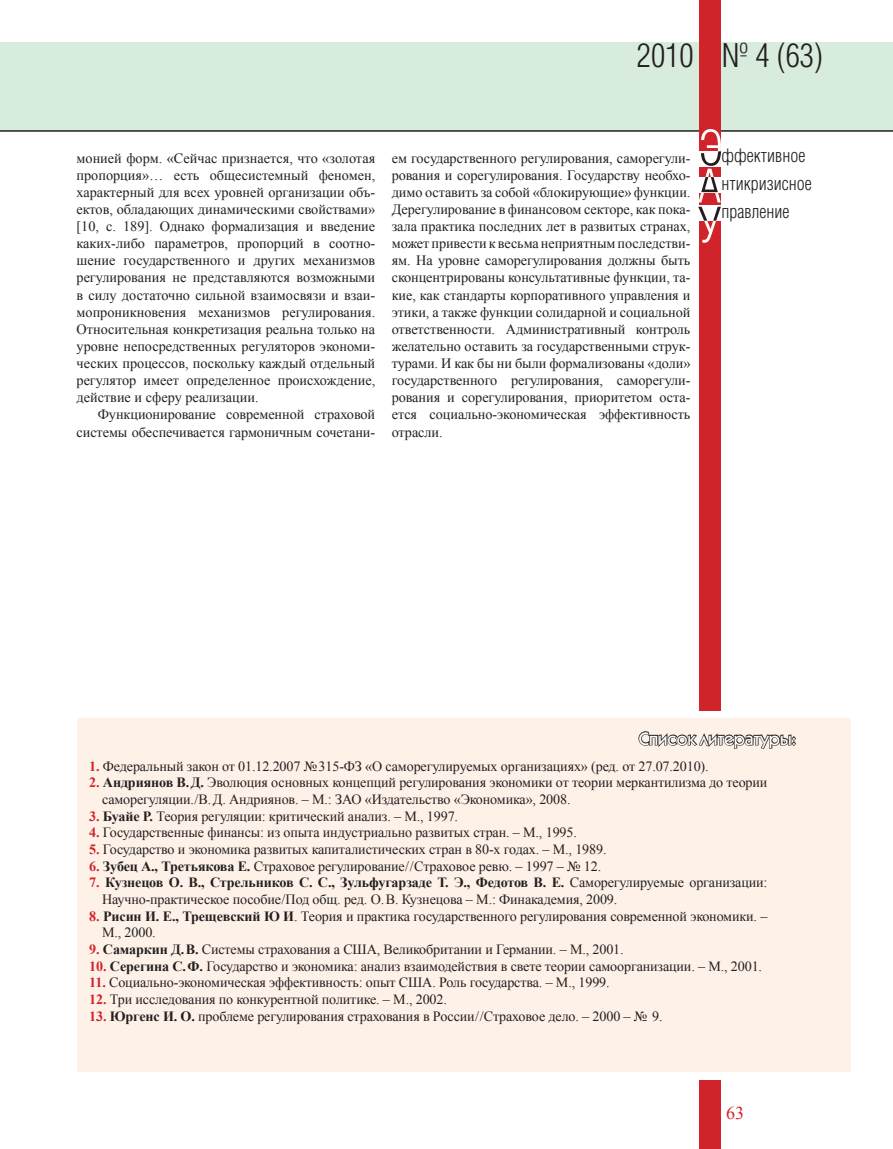
<style>
.page{position:relative;width:893px;height:1149px;background:#fff}
.page>*{position:absolute;margin:0;border:0;box-sizing:border-box;transform-origin:0 0}
.t1{font:31.95px "AG Letterica Cond L";color:#231f20}
.t2{font:18px/27.9px "AG Letterica Cond L";color:#231f20}
.t3{font:500 18px "Kabel C";color:#fff}
.t4{font:18px "Times New Roman";color:#d1232a}
.Основной{font:14.25px/17.1px "Times New Roman";letter-spacing:-.005em;color:#231f20;text-align:justify}
.Основной-2{font:14.1px/16.6px "Times New Roman";letter-spacing:-.01em;color:#231f20}
.s1{font-weight:700;color:#d1232a}
.s2{font-weight:700}
</style>
<div class="page">
<div style="left:0;top:43px;width:893px;height:88px;background:#d8ecdd"></div>
<hr style="left:0;top:130px;width:893px;height:2px;background:#231f20">
<div style="left:699px;top:0;width:22px;height:1148px;background:#d1232a"></div>
<svg style="left:698px;top:129px;width:23px;height:114px"></svg>
<div style="left:690px;top:710px;width:37px;height:368px;background:#fff"></div>
<div style="left:77px;top:717px;width:773px;height:354px;background:#fef2e8"></div>
<svg style="left:638px;top:731px;width:158px;height:18px"></svg>
<h1 class="t1" style="left:637px;top:36px;width:187px">2010 № 4 (63)</h1>
<p class="Основной" style="left:77px;top:149px;width:300px">монией форм. «Сейчас признается, что «золотая пропорция»… есть общесистемный феномен, характерный для всех уровней организации объ&shy;ектов, обладающих динамическими свойствами» [10, с. 189]. Однако формализация и введение каких‑либо параметров, пропорций в соотно&shy;шение государственного и других механизмов регулирования не представляются возможными в силу достаточно сильной взаимосвязи и взаи&shy;мопроникновения механизмов регулирования.<br>Относительная конкретизация реальна только на уровне непосредственных регуляторов экономи&shy;ческих процессов, поскольку каждый отдельный регулятор имеет определенное происхождение, действие и сферу реализации.</p>
<p class="Основной" style="left:77px;top:406px;width:300px;text-align:right">Функционирование современной страховой системы обеспечивается гармоничным сочетани-</p>
<p class="Основной" style="left:392px;top:149px;width:300px">ем государственного регулирования, саморегули&shy;рования и сорегулирования. Государству необхо&shy;димо оставить за собой «блокирующие» функции.<br>Дерегулирование в финансовом секторе, как пока&shy;зала практика последних лет в развитых странах, может привести к весьма неприятным последстви&shy;ям. На уровне саморегулирования должны быть сконцентрированы консультативные функции, та&shy;кие, как стандарты корпоративного управления и этики, а также функции солидарной и социальной ответственности. Административный контроль желательно оставить за государственными струк&shy;турами. И как бы ни были формализованы «доли» государственного регулирования, саморегули&shy;рования и сорегулирования, приоритетом оста&shy;ется социально-экономическая эффективность отрасли.</p>
<p class="t2" style="left:721px;top:142px;width:92px">ффективное нтикризисное правление</p>
<p class="t3" style="left:639px;top:727px;width:159px">Список литературы:</p>
<p class="Основной-2" style="left:89px;top:757px;width:621px"><span class="s1">1.</span> Федеральный закон от 01.12.2007 №315‑ФЗ «О саморегулируемых организациях» (ред. от 27.07.2010).</p>
<p class="Основной-2" style="left:102px;top:774px;width:667px;text-indent:-13px"><span class="s1">2.</span> <span class="s2">Андриянов В.Д.</span> Эволюция основных концепций регулирования экономики от теории меркантилизма до теории саморегуляции./В.Д. Андриянов. – М.: ЗАО «Издательство «Экономика», 2008.</p>
<p class="Основной-2" style="left:89px;top:807px;width:370px"><span class="s1">3.</span> <span class="s2">Буайе Р.</span> Теория регуляции: критический анализ. – М., 1997.</p>
<p class="Основной-2" style="left:89px;top:823px;width:489px"><span class="s1">4.</span> Государственные финансы: из опыта индустриально развитых стран. – М., 1995.</p>
<p class="Основной-2" style="left:89px;top:840px;width:519px"><span class="s1">5.</span> Государство и экономика развитых капиталистических стран в 80‑х годах. – М., 1989.</p>
<p class="Основной-2" style="left:89px;top:857px;width:513px"><span class="s1">6.</span> <span class="s2">Зубец А., Третьякова Е.</span> Страховое регулирование/ /Cтраховое ревю. – 1997 – № 12.</p>
<p class="Основной-2" style="left:102px;top:873px;width:667px;text-indent:-13px"><span class="s1">7.</span> <span class="s2">Кузнецов О. В., Стрельников С. С., Зульфугарзаде Т. Э., Федотов В. Е.</span> Саморегулируемые организации:<br>Научно-практическое пособие/Под общ. ред. О.В. Кузнецова – М.: Финакадемия, 2009.</p>
<p class="Основной-2" style="left:102px;top:907px;width:667px;text-indent:-13px"><span class="s1">8.</span> <span class="s2">Рисин И. Е., Трещевский Ю И</span>. Теория и практика государственного регулирования современной экономики. –<br>М., 2000.</p>
<p class="Основной-2" style="left:89px;top:940px;width:536px"><span class="s1">9.</span> <span class="s2">Самаркин Д.В.</span> Системы страхования а США, Великобритании и Германии. – М., 2001.</p>
<p class="Основной-2" style="left:89px;top:957px;width:674px"><span class="s1">10.</span> <span class="s2">Серегина С.Ф.</span> Государство и экономика: анализ взаимодействия в свете теории самоорганизации. – М., 2001.</p>
<p class="Основной-2" style="left:89px;top:973px;width:522px"><span class="s1">11.</span> Социально-экономическая эффективность: опыт США. Роль государства. – М., 1999.</p>
<p class="Основной-2" style="left:89px;top:990px;width:359px"><span class="s1">12.</span> Три исследования по конкурентной политике. – М., 2002.</p>
<p class="Основной-2" style="left:89px;top:1007px;width:575px"><span class="s1">13.</span> <span class="s2">Юргенс И. О.</span> проблеме регулирования страхования в России/ /Страховое дело. – 2000 – № 9.</p>
<p class="t4" style="left:726px;top:1100px;width:19px">63</p>
</div>
